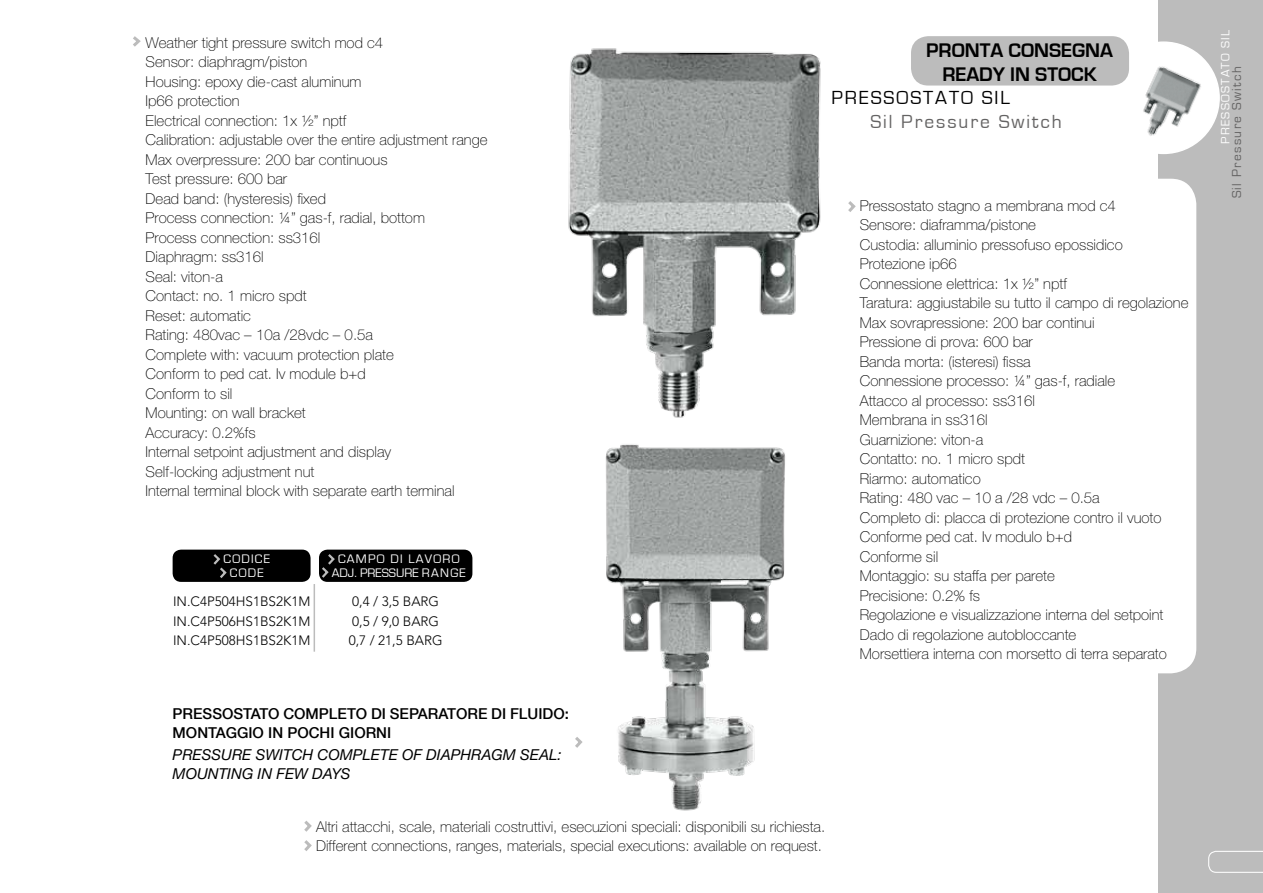
<style>
.page{position:relative;width:1263px;height:893px;background:#fff}
.page>*{position:absolute;margin:0;border:0;box-sizing:border-box;transform-origin:0 0}
.t1{font:700 20.25px/23.2px "Eurostile";color:#000;text-align:center}
.t2{font:19.5px "Eurostile";letter-spacing:.1em;color:#646363}
.t3{font:19.5px "Eurostile";letter-spacing:.1em;color:#000}
.t4{font:100 15px/19.5px "Helvetica Neue LT";color:#000}
.t5{font:500 15px/19.5px "Helvetica Neue";color:#000}
.t6{font:italic 15px/19.5px "Helvetica Neue";color:#000}
.t7{font:300 13.5px/19.5px "Avenir LT";color:#000}
.t8{font:13.5px "Eurostile";letter-spacing:.1em;color:#646363}
.t9{font:12.75px/13.5px "Eurostile";letter-spacing:.1em;color:#fff;text-align:center}
.t10{font:12.45px "Eurostile";letter-spacing:.1em;color:#fff}
</style>
<div class="page">
<div style="left:1158px;top:0;width:105px;height:893px;background:#bcbcbc"></div>
<div style="left:1108px;top:42px;width:111px;height:111px;background:#fff;border-radius:50%"></div>
<svg style="left:1208px;top:851px;width:55px;height:22px"></svg>
<img style="left:1124px;top:54px;width:86px;height:100px">
<div style="left:911px;top:36px;width:218px;height:50px;background:#bcbcbc;border-radius:17px"></div>
<div style="left:870px;top:179px;width:326px;height:494px;background:#fff;border-radius:26px"></div>
<svg style="left:848px;top:201px;width:8px;height:11px"></svg>
<svg style="left:133px;top:36px;width:8px;height:11px"></svg>
<img style="left:605px;top:444px;width:180px;height:367px">
<svg style="left:304px;top:821px;width:8px;height:30px"></svg>
<svg style="left:575px;top:737px;width:8px;height:11px"></svg>
<img style="left:568px;top:48px;width:253px;height:370px">
<div style="left:319px;top:550px;width:153px;height:32px;background:#000;border-radius:9px"></div>
<svg style="left:319px;top:552px;width:16px;height:28px"></svg>
<div style="left:173px;top:550px;width:138px;height:32px;background:#000;border-radius:9px"></div>
<svg style="left:213px;top:554px;width:14px;height:24px"></svg>
<hr style="left:314px;top:584px;width:1px;height:68px;background:#bcbcbc">
<p class="t4" style="left:146px;top:33px;width:343px">Weather tight pressure switch mod c4<br>Sensor: diaphragm/piston<br>Housing: epoxy die-cast aluminum<br>Ip66 protection<br>Electrical connection: 1x ½” nptf<br>Calibration: adjustable over the entire adjustment range<br>Max overpressure: 200 bar continuous<br>Test pressure: 600 bar<br>Dead band: (hysteresis) fixed<br>Process connection: ¼” gas-f, radial, bottom<br>Process connection: ss316l<br>Diaphragm: ss316l<br>Seal: viton-a<br>Contact: no. 1 micro spdt<br>Reset: automatic<br>Rating: 480vac – 10a /28vdc – 0.5a<br>Complete with: vacuum protection plate<br>Conform to ped cat. Iv module b+d<br>Conform to sil<br>Mounting: on wall bracket<br>Accuracy: 0.2%fs<br>Internal setpoint adjustment and display<br>Self-locking adjustment nut<br>Internal terminal block with separate earth terminal</p>
<p class="t9" style="left:230px;top:553px;width:41px;text-align:left;text-indent:-6px">CODI CE<br>CODE</p>
<p class="t7" style="left:173px;top:592px;width:139px;text-align:justify">IN.C4P504HS1BS2K1M IN.C4P506HS1BS2K1M IN.C4P508HS1BS2K1M</p>
<p class="t9" style="left:332px;top:553px;width:135px">CAMPO DI LAVORO<br>ADJ. PRESSURE RA NGE</p>
<p class="t7" style="left:349px;top:592px;width:95px">0,4 / 3,5 BARG<br>0,5 / 9,0 BARG<br>0,7 / 21,5 BARG</p>
<h1 class="t1" style="left:926px;top:40px;width:188px">PRONTA CONSEGNA<br>READY IN STOCK</h1>
<h2 class="t3" style="left:831px;top:88px;width:180px">PRESSOSTATO SIL</h2>
<h2 class="t2" style="left:870px;top:111px;width:193px">SIL PRESSURE SWITCH</h2>
<p class="t4" style="left:860px;top:196px;width:330px">Pressostato stagno a membrana mod c4<br>Sensore: diaframma/pistone<br>Custodia: alluminio pressofuso epossidico<br>Protezione ip66<br>Connessione elettrica: 1x ½” nptf<br>Taratura: aggiustabile su tutto il campo di regolazione<br>Max sovrapressione: 200 bar continui<br>Pressione di prova: 600 bar<br>Banda morta: (isteresi) fissa<br>Connessione processo: ¼” gas-f, radiale<br>Attacco al processo: ss316l<br>Membrana in ss316l<br>Guarnizione: viton-a<br>Contatto: no. 1 micro spdt<br>Riarmo: automatico<br>Rating: 480 vac – 10 a /28 vdc – 0.5a<br>Completo di: placca di protezione contro il vuoto<br>Conforme ped cat. Iv modulo b+d<br>Conforme sil<br>Montaggio: su staffa per parete<br>Precisione: 0.2% fs<br>Regolazione e visualizzazione interna del setpoint<br>Dado di regolazione autobloccante<br>Morsettiera interna con morsetto di terra separato</p>
<p class="t5" style="left:173px;top:703px;width:398px">PRESSOSTATO COMPLETO DI SEPARATORE DI FLUIDO:<br>MONTAGGIO IN POCHI GIORNI</p>
<p class="t6" style="left:173px;top:744px;width:390px">PRESSURE SWITCH COMPLETE OF DIAPHRAGM SEAL:<br>MOUNTING IN FEW DAYS</p>
<p class="t4" style="left:316px;top:817px;width:511px">Altri attacchi, scale, materiali costruttivi, esecuzioni speciali: disponibili su richiesta.<br>Different connections, ranges, materials, special executions: available on request.</p>
<p class="t10" style="left:1219px;top:144px;width:115px;rotate:-90deg">PRESSOSTATO SIL</p>
<p class="t8" style="left:1229px;top:198px;width:134px;rotate:-90deg">SIL PRESSURE SWITCH</p>
</div>
